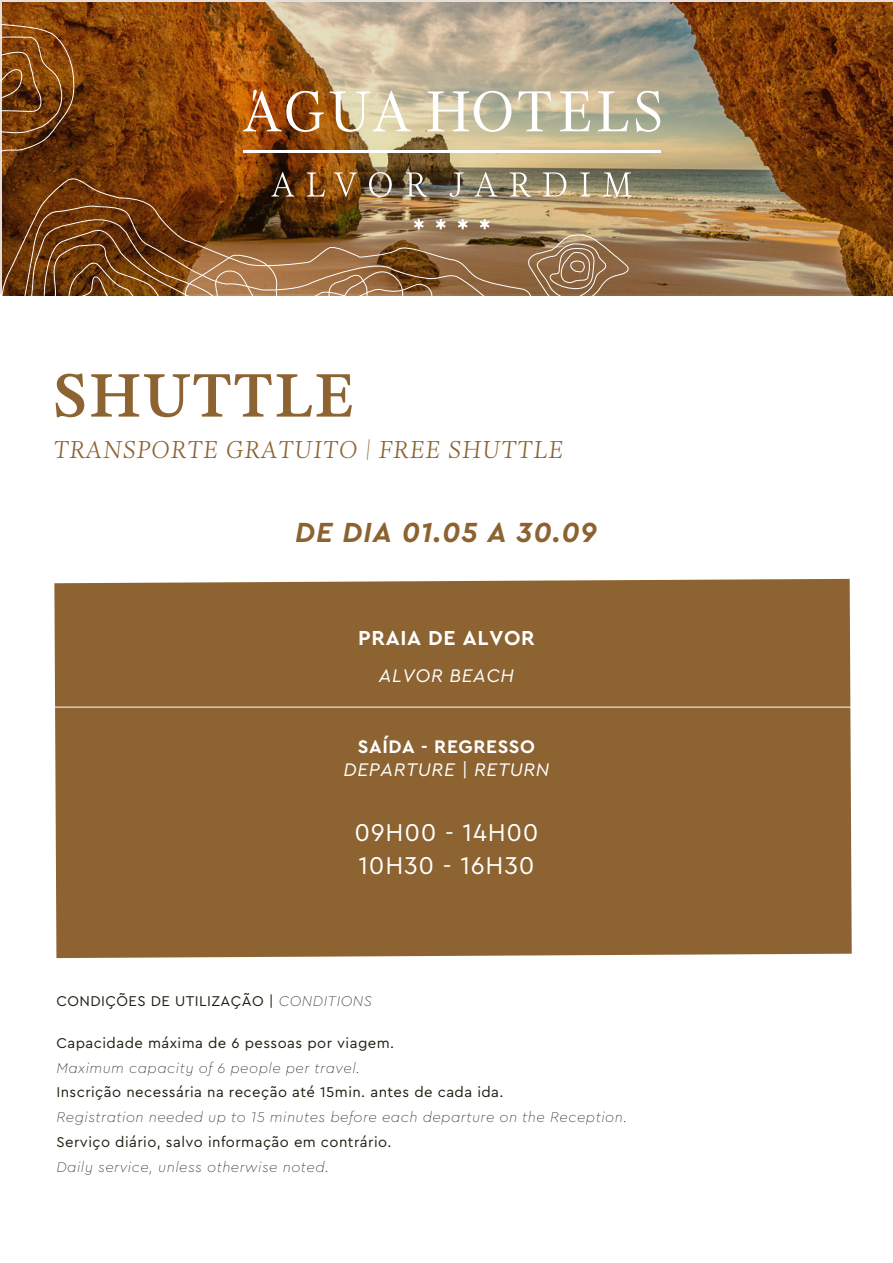
<style>
.page{position:relative;width:893px;height:1263px;background:#fff}
.page>*{position:absolute;margin:0;border:0;box-sizing:border-box;transform-origin:0 0}
.t1{font:500 63.6px "Nyte";letter-spacing:.03em;color:#8c6331}
.t2{font:italic 700 28.95px "Cera";letter-spacing:.03em;color:#8c6330}
.t3{font:italic 100 25.5px "Nyte";letter-spacing:.03em;color:#8c6331}
.t4{font:25.5px/32.8px "Cera";letter-spacing:.03em;color:#fff}
.t5{font:700 21.15px "Cera";letter-spacing:.03em;color:#fff}
.t6{font:italic 19.05px "Cera";letter-spacing:.03em;color:#fff}
.t7{font:700 19.05px "Cera";letter-spacing:.03em;color:#fff}
.t8{font:14.85px "Cera";letter-spacing:.03em;color:#1a2210}
.t9{font:italic 100 14.85px "Cera";letter-spacing:.03em;color:#1a2210}
.s1{font-weight:100;font-style:italic}
</style>
<div class="page">
<img style="left:0;top:0;width:893px;height:294px">
<svg style="left:537px;top:231px;width:96px;height:65px;background:#9a7a59"></svg>
<svg style="left:0;top:24px;width:77px;height:129px;background:#7f491b"></svg>
<img style="left:0;top:175px;width:537px;height:121px">
<img style="left:21px;top:205px;width:478px;height:91px">
<svg style="left:445px;top:292px;width:16px;height:4px"></svg>
<svg style="left:300px;top:267px;width:135px;height:29px;background:#996f48"></svg>
<svg style="left:30px;top:214px;width:250px;height:82px;background:#7c4d25"></svg>
<div style="left:54px;top:579px;width:798px;height:379px;background:#8c6331"></div>
<hr style="left:46px;top:707px;width:827px;height:1px;background:#fff">
<svg style="left:414px;top:219px;width:10px;height:10px"></svg>
<svg style="left:436px;top:219px;width:10px;height:10px"></svg>
<svg style="left:458px;top:219px;width:10px;height:10px"></svg>
<svg style="left:480px;top:219px;width:10px;height:10px"></svg>
<img style="left:243px;top:90px;width:168px;height:42px">
<svg style="left:427px;top:91px;width:84px;height:41px"></svg>
<svg style="left:518px;top:91px;width:33px;height:40px"></svg>
<svg style="left:560px;top:91px;width:30px;height:40px"></svg>
<svg style="left:598px;top:91px;width:30px;height:40px"></svg>
<svg style="left:636px;top:91px;width:24px;height:41px"></svg>
<svg style="left:271px;top:172px;width:24px;height:24px"></svg>
<svg style="left:307px;top:172px;width:18px;height:24px"></svg>
<svg style="left:334px;top:172px;width:23px;height:25px"></svg>
<svg style="left:369px;top:172px;width:23px;height:25px"></svg>
<svg style="left:406px;top:172px;width:21px;height:25px"></svg>
<svg style="left:450px;top:172px;width:14px;height:25px"></svg>
<svg style="left:474px;top:172px;width:23px;height:24px"></svg>
<svg style="left:510px;top:172px;width:21px;height:25px"></svg>
<svg style="left:543px;top:172px;width:23px;height:24px"></svg>
<svg style="left:580px;top:172px;width:10px;height:24px"></svg>
<svg style="left:603px;top:172px;width:29px;height:25px"></svg>
<hr style="left:243px;top:150px;width:417px;height:2px;background:#fff">
<h1 class="t1" style="left:53px;top:350px;width:303px">SHUTTLE</h1>
<h3 class="t3" style="left:53px;top:432px;width:511px">TRANSPORTE GRATUITO | FREE SHUTTLE</h3>
<h2 class="t2" style="left:295px;top:513px;width:303px">DE DIA 01.05 A 30.09</h2>
<h3 class="t5" style="left:358px;top:624px;width:178px">PRAIA DE ALVOR</h3>
<p class="t6" style="left:379px;top:663px;width:137px">ALVOR BEACH</p>
<p class="t7" style="left:358px;top:734px;width:179px">SAÍDA - REGRESSO</p>
<p class="t6" style="left:344px;top:757px;width:207px">DEPARTURE | RETURN</p>
<h3 class="t4" style="left:354px;top:815px;width:186px">09H00 - 14H00<br>10H30 - 16H30</h3>
<p class="t8" style="left:56px;top:991px;width:317px">CONDIÇÕES DE UTILIZAÇÃO | <span class="s1">CONDITIONS</span></p>
<p class="t8" style="left:56px;top:1033px;width:339px">Capacidade máxima de 6 pessoas por viagem.</p>
<p class="t9" style="left:56px;top:1058px;width:305px">Maximum capacity of 6 people per travel.</p>
<p class="t8" style="left:56px;top:1082px;width:449px">Inscrição necessária na receção até 15min. antes de cada ida.</p>
<p class="t9" style="left:56px;top:1107px;width:572px">Registration needed up to 15 minutes before each departure on the Reception.</p>
<p class="t8" style="left:56px;top:1132px;width:337px">Serviço diário, salvo informação em contrário.</p>
<p class="t9" style="left:56px;top:1157px;width:274px">Daily service, unless otherwise noted.</p>
</div>
